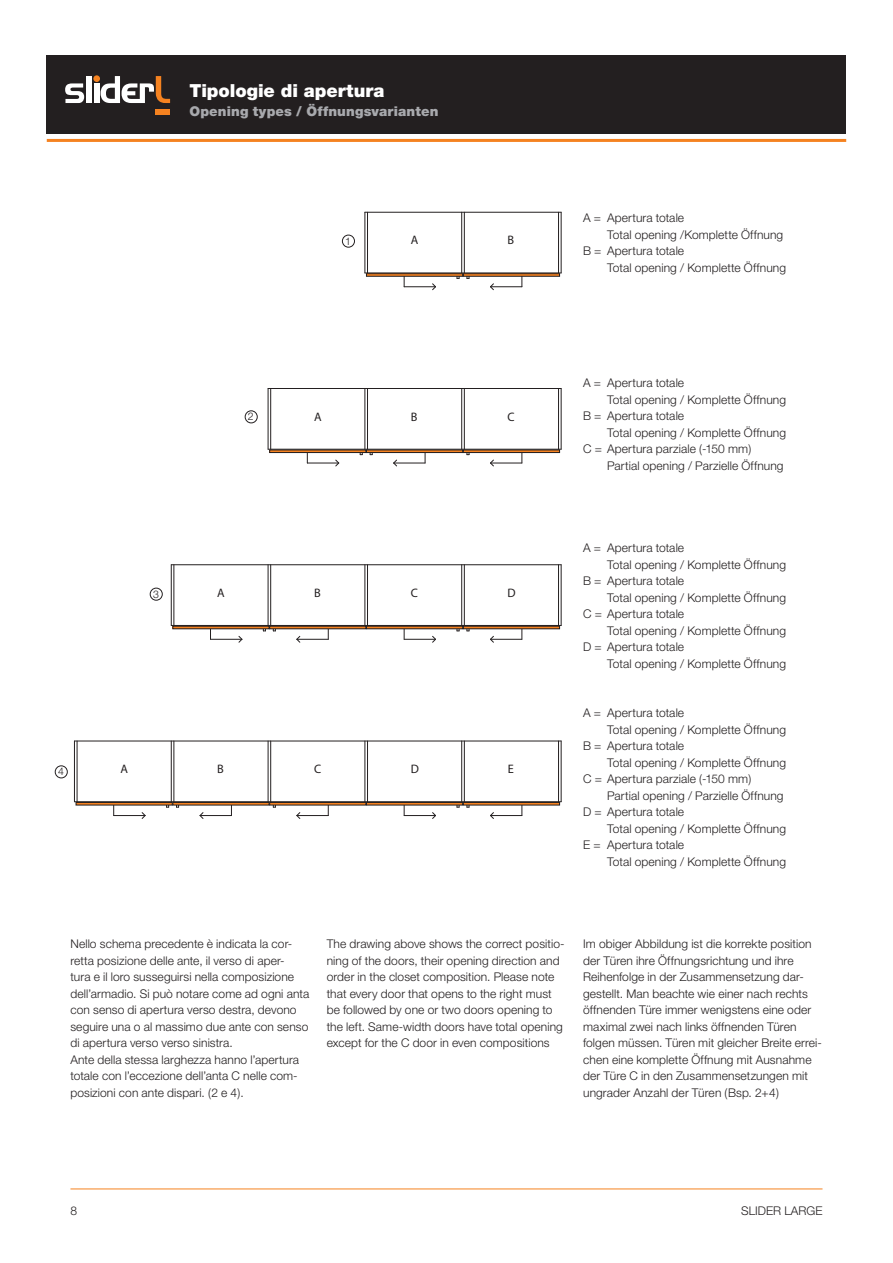
<style>
.page{position:relative;width:893px;height:1263px;background:#fff}
.page>*{position:absolute;margin:0;border:0;box-sizing:border-box;transform-origin:0 0}
.t1{font:900 18px "Helvetica Neue";color:#fff}
.t2{font:900 13.5px "Helvetica Neue";letter-spacing:.01em;color:#a8a9ad}
.t3{font:12.3px "Myriad Pro";color:#231f20}
.t4{font:300 12px/16.5px "Helvetica Neue";letter-spacing:.01em;color:#231f20}
.t5{font:300 10.5px "Helvetica Neue";color:#231f20}
</style>
<div class="page">
<div style="left:47px;top:55px;width:799px;height:78px;background:#231f20"></div>
<hr style="left:70px;top:1188px;width:752px;height:1px;background:#f58220">
<hr style="left:47px;top:139px;width:799px;height:3px;background:#f58220">
<div style="left:156px;top:109px;width:14px;height:6px;background:#f58220"></div>
<svg style="left:65px;top:83px;width:19px;height:20px"></svg>
<div style="left:86px;top:76px;width:5px;height:27px;background:#fff"></div>
<div style="left:94px;top:83px;width:5px;height:20px;background:#fff"></div>
<div style="left:93px;top:75px;width:7px;height:7px;background:#f58220;border-radius:50%"></div>
<svg style="left:101px;top:76px;width:69px;height:27px"></svg>
<hr style="left:268px;top:388px;width:293px;height:1px;background:#231f20">
<hr style="left:268px;top:449px;width:293px;height:1px;background:#231f20">
<hr style="left:464px;top:388px;width:1px;height:61px;background:#231f20">
<hr style="left:461px;top:388px;width:1px;height:61px;background:#231f20">
<hr style="left:367px;top:388px;width:1px;height:61px;background:#231f20">
<hr style="left:364px;top:388px;width:1px;height:61px;background:#231f20">
<hr style="left:270px;top:388px;width:1px;height:61px;background:#231f20">
<hr style="left:268px;top:388px;width:1px;height:61px;background:#231f20">
<hr style="left:561px;top:388px;width:1px;height:61px;background:#231f20">
<hr style="left:558px;top:388px;width:1px;height:61px;background:#231f20">
<hr style="left:307px;top:463px;width:32px;height:1px;background:#231f20">
<svg style="left:334px;top:459px;width:6px;height:8px"></svg>
<hr style="left:394px;top:463px;width:31px;height:1px;background:#231f20">
<svg style="left:393px;top:459px;width:5px;height:8px"></svg>
<hr style="left:490px;top:463px;width:32px;height:1px;background:#231f20">
<svg style="left:490px;top:459px;width:5px;height:8px"></svg>
<div style="left:366px;top:450px;width:97px;height:3px;border:1px solid #231f20"></div>
<div style="left:269px;top:450px;width:97px;height:3px;border:1px solid #231f20"></div>
<div style="left:463px;top:450px;width:97px;height:3px;border:1px solid #231f20"></div>
<hr style="left:365px;top:212px;width:196px;height:1px;background:#231f20">
<hr style="left:365px;top:272px;width:196px;height:1px;background:#231f20">
<hr style="left:561px;top:212px;width:1px;height:61px;background:#231f20">
<hr style="left:558px;top:212px;width:1px;height:61px;background:#231f20">
<hr style="left:464px;top:212px;width:1px;height:61px;background:#231f20">
<hr style="left:461px;top:212px;width:1px;height:61px;background:#231f20">
<hr style="left:367px;top:212px;width:1px;height:61px;background:#231f20">
<hr style="left:364px;top:212px;width:1px;height:61px;background:#231f20">
<hr style="left:404px;top:286px;width:32px;height:1px;background:#231f20">
<svg style="left:431px;top:283px;width:5px;height:8px"></svg>
<hr style="left:490px;top:286px;width:32px;height:1px;background:#231f20">
<svg style="left:490px;top:283px;width:5px;height:8px"></svg>
<div style="left:463px;top:273px;width:97px;height:4px;border:1px solid #231f20"></div>
<div style="left:366px;top:273px;width:97px;height:4px;border:1px solid #231f20"></div>
<hr style="left:171px;top:564px;width:390px;height:1px;background:#231f20">
<hr style="left:171px;top:625px;width:390px;height:1px;background:#231f20">
<hr style="left:367px;top:565px;width:1px;height:60px;background:#231f20">
<hr style="left:364px;top:565px;width:1px;height:60px;background:#231f20">
<hr style="left:270px;top:565px;width:1px;height:60px;background:#231f20">
<hr style="left:268px;top:565px;width:1px;height:60px;background:#231f20">
<hr style="left:173px;top:565px;width:1px;height:60px;background:#231f20">
<hr style="left:171px;top:565px;width:1px;height:60px;background:#231f20">
<hr style="left:561px;top:565px;width:1px;height:60px;background:#231f20">
<hr style="left:558px;top:565px;width:1px;height:60px;background:#231f20">
<hr style="left:464px;top:565px;width:1px;height:60px;background:#231f20">
<hr style="left:461px;top:565px;width:1px;height:60px;background:#231f20">
<hr style="left:210px;top:639px;width:32px;height:1px;background:#231f20">
<svg style="left:238px;top:636px;width:5px;height:7px"></svg>
<hr style="left:297px;top:639px;width:31px;height:1px;background:#231f20">
<svg style="left:296px;top:635px;width:5px;height:8px"></svg>
<hr style="left:404px;top:639px;width:32px;height:1px;background:#231f20">
<svg style="left:431px;top:635px;width:5px;height:8px"></svg>
<hr style="left:490px;top:639px;width:32px;height:1px;background:#231f20">
<svg style="left:490px;top:635px;width:5px;height:8px"></svg>
<hr style="left:74px;top:740px;width:487px;height:1px;background:#231f20">
<hr style="left:74px;top:801px;width:487px;height:1px;background:#231f20">
<hr style="left:270px;top:741px;width:1px;height:61px;background:#231f20">
<hr style="left:268px;top:741px;width:1px;height:61px;background:#231f20">
<hr style="left:173px;top:741px;width:1px;height:61px;background:#231f20">
<hr style="left:171px;top:741px;width:1px;height:61px;background:#231f20">
<hr style="left:77px;top:741px;width:1px;height:61px;background:#231f20">
<hr style="left:74px;top:741px;width:1px;height:61px;background:#231f20">
<hr style="left:464px;top:741px;width:1px;height:61px;background:#231f20">
<hr style="left:461px;top:741px;width:1px;height:61px;background:#231f20">
<hr style="left:367px;top:741px;width:1px;height:61px;background:#231f20">
<hr style="left:364px;top:741px;width:1px;height:61px;background:#231f20">
<hr style="left:561px;top:741px;width:1px;height:61px;background:#231f20">
<hr style="left:558px;top:741px;width:1px;height:61px;background:#231f20">
<svg style="left:466px;top:805px;width:4px;height:3px"></svg>
<hr style="left:114px;top:815px;width:31px;height:1px;background:#231f20">
<svg style="left:141px;top:812px;width:5px;height:7px"></svg>
<hr style="left:200px;top:815px;width:31px;height:1px;background:#231f20">
<svg style="left:199px;top:812px;width:5px;height:7px"></svg>
<hr style="left:404px;top:815px;width:32px;height:1px;background:#231f20">
<svg style="left:431px;top:812px;width:5px;height:7px"></svg>
<hr style="left:490px;top:815px;width:32px;height:1px;background:#231f20">
<svg style="left:490px;top:812px;width:5px;height:7px"></svg>
<hr style="left:297px;top:815px;width:31px;height:1px;background:#231f20">
<svg style="left:296px;top:812px;width:5px;height:7px"></svg>
<div style="left:173px;top:802px;width:96px;height:3px;border:1px solid #231f20"></div>
<div style="left:76px;top:802px;width:97px;height:3px;border:1px solid #231f20"></div>
<div style="left:366px;top:802px;width:97px;height:3px;border:1px solid #231f20"></div>
<div style="left:269px;top:802px;width:97px;height:3px;border:1px solid #231f20"></div>
<div style="left:463px;top:802px;width:97px;height:3px;border:1px solid #231f20"></div>
<div style="left:342px;top:235px;width:13px;height:12px;border:1px solid #231f20;border-radius:50%"></div>
<div style="left:245px;top:410px;width:13px;height:13px;border:1px solid #231f20;border-radius:50%"></div>
<div style="left:150px;top:588px;width:13px;height:12px;border:1px solid #231f20;border-radius:50%"></div>
<div style="left:55px;top:765px;width:13px;height:13px;border:1px solid #231f20;border-radius:50%"></div>
<h1 class="t1" style="left:190px;top:79px;width:196px">Tipologie di apertura</h1>
<p class="t2" style="left:190px;top:103px;width:250px">Opening types / Öffnungsvarianten</p>
<p class="t5" style="left:345px;top:234px;width:7px">1</p>
<p class="t3" style="left:411px;top:234px;width:9px">A</p>
<p class="t3" style="left:508px;top:234px;width:8px">B</p>
<p class="t5" style="left:248px;top:410px;width:7px">2</p>
<p class="t3" style="left:314px;top:410px;width:9px">A</p>
<p class="t3" style="left:411px;top:410px;width:8px">B</p>
<p class="t3" style="left:508px;top:410px;width:9px">C</p>
<p class="t5" style="left:153px;top:587px;width:7px">3</p>
<p class="t3" style="left:217px;top:586px;width:9px">A</p>
<p class="t3" style="left:314px;top:586px;width:8px">B</p>
<p class="t3" style="left:411px;top:586px;width:9px">C</p>
<p class="t3" style="left:508px;top:586px;width:10px">D</p>
<p class="t5" style="left:58px;top:765px;width:7px">4</p>
<p class="t3" style="left:120px;top:762px;width:9px">A</p>
<p class="t3" style="left:217px;top:762px;width:8px">B</p>
<p class="t3" style="left:314px;top:762px;width:9px">C</p>
<p class="t3" style="left:411px;top:762px;width:10px">D</p>
<p class="t3" style="left:508px;top:762px;width:8px">E</p>
<p class="t4" style="left:583px;top:209px;width:204px">A = Apertura totale<br>Total opening /Komplette Öffnung<br>B = Apertura totale<br>Total opening / Komplette Öffnung</p>
<p class="t4" style="left:583px;top:374px;width:204px">A = Apertura totale<br>Total opening / Komplette Öffnung<br>B = Apertura totale<br>Total opening / Komplette Öffnung<br>C = Apertura parziale (-150 mm)<br>P</p>
<p class="t4" style="left:615px;top:457px;width:170px">artial opening / Parzielle Öffnung</p>
<p class="t4" style="left:583px;top:539px;width:204px">A = Apertura totale<br>Total opening / Komplette Öffnung<br>B = Apertura totale<br>Total opening / Komplette Öffnung<br>C = Apertura totale<br>Total opening / Komplette Öffnung<br>D = Apertura totale<br>Total opening / Komplette Öffnung</p>
<p class="t4" style="left:583px;top:704px;width:204px">A = Apertura totale<br>Total opening / Komplette Öffnung<br>B = Apertura totale<br>Total opening / Komplette Öffnung<br>C = Apertura parziale (-150 mm)<br>P</p>
<p class="t4" style="left:583px;top:787px;width:204px;text-indent:31px">artial opening / Parzielle Öffnung<br>D = Apertura totale<br>Total opening / Komplette Öffnung<br>E = Apertura totale<br>Total opening / Komplette Öffnung</p>
<p class="t4" style="left:70px;top:935px;width:240px">Nello schema precedente è indicata la cor&shy;retta posizione delle ante, il verso di aper-<br>tura e il loro susseguirsi nella composizione dell’armadio. Si può notare come ad ogni anta con senso di apertura verso destra, devono seguire una o al massimo due ante con senso di apertura verso verso sinistra.<br>Ante della stessa larghezza hanno l’apertura totale con l’eccezione dell’anta C nelle com&shy;posizioni con ante dispari. (2 e 4).</p>
<p class="t4" style="left:327px;top:935px;width:239px">The drawing above shows the correct positio&shy;ning of the doors, their opening direction and order in the closet composition. Please note that every door that opens to the right must be followed by one or two doors opening to the left. Same-width doors have total opening except for the C door in even compositions</p>
<p class="t4" style="left:583px;top:935px;width:240px">Im obiger Abbildung ist die korrekte position der Türen ihre Öffnungsrichtung und ihre Reihenfolge in der Zusammensetzung dar&shy;gestellt. Man beachte wie einer nach rechts öffnenden Türe immer wenigstens eine oder maximal zwei nach links öffnenden Türen folgen müssen. Türen mit gleicher Breite errei&shy;chen eine komplette Öffnung mit Ausnahme der Türe C in den Zusammensetzungen mit ungrader Anzahl der Türen (Bsp. 2+4)</p>
<p class="t4" style="left:70px;top:1202px;width:8px">8</p>
<p class="t4" style="left:741px;top:1202px;width:8px">SLIDER</p>
<p class="t4" style="left:784px;top:1202px;width:9px">LARGE</p>
</div>
